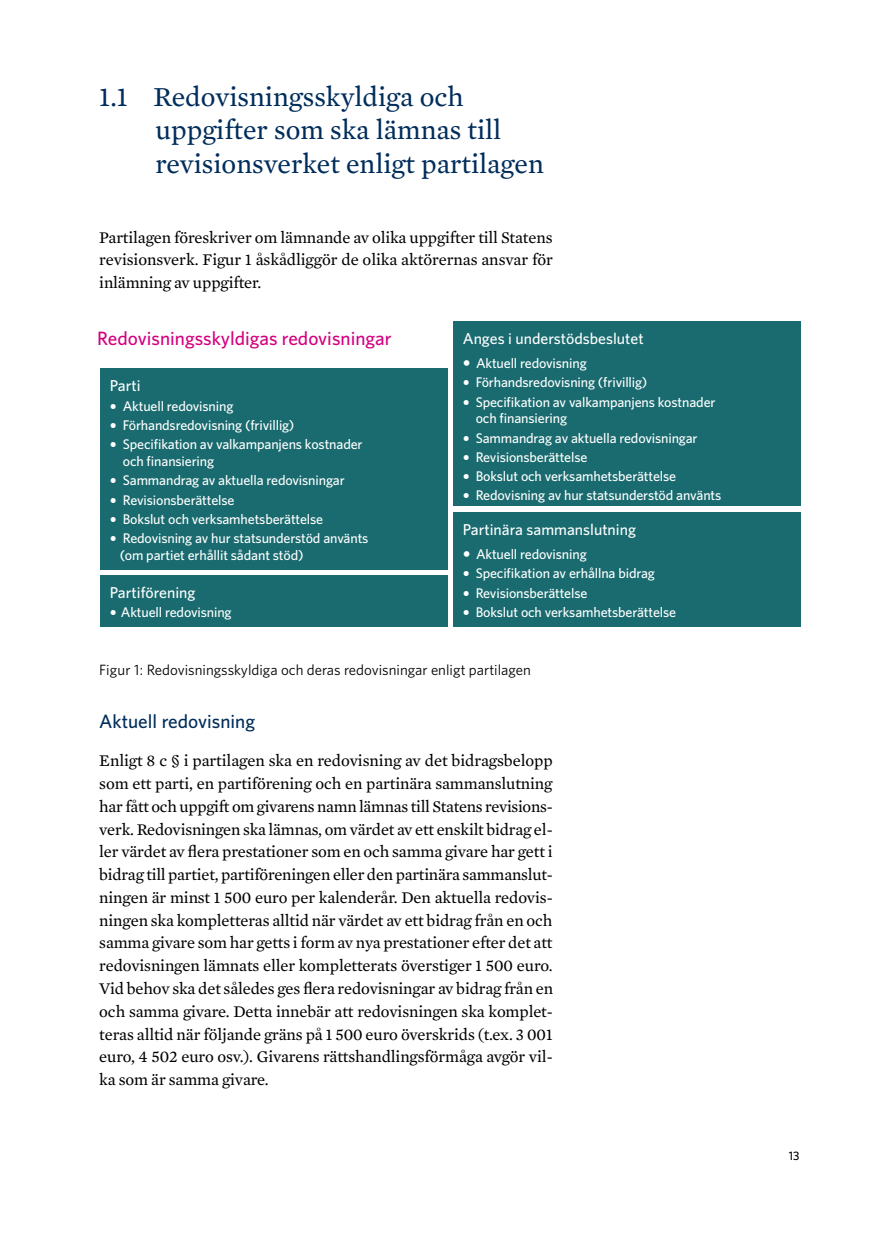
<style>
.page{position:relative;width:874px;height:1241px;background:#fff}
.page>*{position:absolute;margin:0;border:0;box-sizing:border-box;transform-origin:0 0}
.t1{font:28px/33.2px "Mercury Text G2";color:#012d5b}
.t2{font:500 19.25px "Whitney";color:#d4007f}
.Väliotsikko{font:500 19.25px "Whitney";color:#012d5b}
._1_Kappale__sisentäm{font:16.62px/22.8px "Mercury Text G2";letter-spacing:-.005em;color:#000;text-align:justify}
.t3{font:500 15.75px "Whitney";color:#fff}
.t4{font:14.88px "Whitney";color:#000}
.t5{font:500 14px/16.8px "Whitney";letter-spacing:-.01em;color:#fff}
.t6{font:500 12.25px "Whitney";color:#000}
.s1{font-family:"Calibri";font-weight:700}
.s2{font-family:"Calibri";font-weight:700;font-size:15.75px}
</style>
<div class="page">
<div style="left:100px;top:369px;width:347px;height:201px;background:#196b6f"></div>
<div style="left:452px;top:321px;width:348px;height:185px;background:#196b6f"></div>
<div style="left:452px;top:512px;width:348px;height:115px;background:#196b6f"></div>
<div style="left:100px;top:575px;width:347px;height:52px;background:#196b6f"></div>
<p class="t1" style="left:155px;top:79px;width:390px;text-indent:-56px">1.1 Redovisningsskyldiga och uppgifter som ska lämnas till revisionsverket enligt partilagen</p>
<p class="_1_Kappale__sisentäm" style="left:99px;top:225px;width:455px">Partilagen föreskriver om lämnande av olika uppgifter till Statens revisionsverk. Figur 1 åskådliggör de olika aktörernas ansvar för inlämning av uppgifter.</p>
<p class="t2" style="left:97px;top:325px;width:296px">Redovisningsskyldigas redovisningar</p>
<p class="t3" style="left:110px;top:375px;width:32px">Parti</p>
<p class="t5" style="left:110px;top:397px;width:125px"><span class="s1">•</span> Aktuell redovisning</p>
<p class="t5" style="left:110px;top:416px;width:186px"><span class="s1">•</span> Förhandsredovisning (frivillig)</p>
<p class="t5" style="left:123px;top:435px;width:241px;text-indent:-13px"><span class="s1">•</span> Specifikation av valkampanjens kostnader och finansiering</p>
<p class="t5" style="left:110px;top:471px;width:236px"><span class="s1">•</span> Sammandrag av aktuella redovisningar</p>
<p class="t5" style="left:110px;top:491px;width:126px"><span class="s1">•</span> Revisionsberättelse</p>
<p class="t5" style="left:110px;top:510px;width:215px"><span class="s1">•</span> Bokslut och verksamhetsberättelse</p>
<p class="t5" style="left:120px;top:529px;width:250px;text-indent:-10px"><span class="s1">•</span> Redovisning av hur statsunderstöd använts (om partiet erhållit sådant stöd)</p>
<p class="t3" style="left:110px;top:582px;width:87px">Partiförening</p>
<p class="t5" style="left:110px;top:603px;width:123px"><span class="s1">•</span> Aktuell redovisning</p>
<p class="t3" style="left:462px;top:328px;width:182px">Anges i understödsbeslutet</p>
<p class="t5" style="left:462px;top:354px;width:125px"><span class="s2">•</span> Aktuell redovisning</p>
<p class="t5" style="left:462px;top:373px;width:186px"><span class="s1">•</span> Förhandsredovisning (frivillig)</p>
<p class="t5" style="left:475px;top:393px;width:241px;text-indent:-13px"><span class="s1">•</span> Specifikation av valkampanjens kostnader och finansiering</p>
<p class="t5" style="left:462px;top:429px;width:236px"><span class="s1">•</span> Sammandrag av aktuella redovisningar</p>
<p class="t5" style="left:462px;top:448px;width:126px"><span class="s1">•</span> Revisionsberättelse</p>
<p class="t5" style="left:462px;top:467px;width:215px"><span class="s1">•</span> Bokslut och verksamhetsberättelse</p>
<p class="t5" style="left:462px;top:487px;width:260px"><span class="s1">•</span> Redovisning av hur statsunderstöd använts</p>
<p class="t3" style="left:462px;top:519px;width:175px">Partinära sammanslutning</p>
<p class="t5" style="left:462px;top:545px;width:125px"><span class="s2">•</span> Aktuell redovisning</p>
<p class="t5" style="left:462px;top:565px;width:193px"><span class="s1">•</span> Specifikation av erhållna bidrag</p>
<p class="t5" style="left:462px;top:584px;width:126px"><span class="s1">•</span> Revisionsberättelse</p>
<p class="t5" style="left:462px;top:603px;width:215px"><span class="s1">•</span> Bokslut och verksamhetsberättelse</p>
<p class="t4" style="left:99px;top:660px;width:433px">Figur 1: Redovisningsskyldiga och deras redovisningar enligt partilagen</p>
<h3 class="Väliotsikko" style="left:99px;top:708px;width:157px">Aktuell redovisning</h3>
<p class="_1_Kappale__sisentäm" style="left:99px;top:748px;width:455px">Enligt 8 c § i partilagen ska en redovisning av det bidragsbelopp som ett parti, en partiförening och en partinära sammanslutning har fått och uppgift om givarens namn lämnas till Statens revisions&shy;verk. Redovisningen ska lämnas, om värdet av ett enskilt bidrag el&shy;ler värdet av flera prestationer som en och samma givare har gett i bidrag till partiet, partiföreningen eller den partinära sammanslut&shy;ningen är minst 1 500 euro per kalenderår. Den aktuella redovis&shy;ningen ska kompletteras alltid när värdet av ett bidrag från en och samma givare som har getts i form av nya prestationer efter det att redovisningen lämnats eller kompletterats överstiger 1 500 euro.<br>Vid behov ska det således ges flera redovisningar av bidrag från en och samma givare. Detta innebär att redovisningen ska komplet&shy;teras alltid när följande gräns på 1 500 euro överskrids (t.ex. 3 001 euro, 4 502 euro osv.). Givarens rättshandlingsförmåga avgör vil&shy;ka som är samma givare.</p>
<p class="t6" style="left:788px;top:1147px;width:12px">13</p>
</div>
